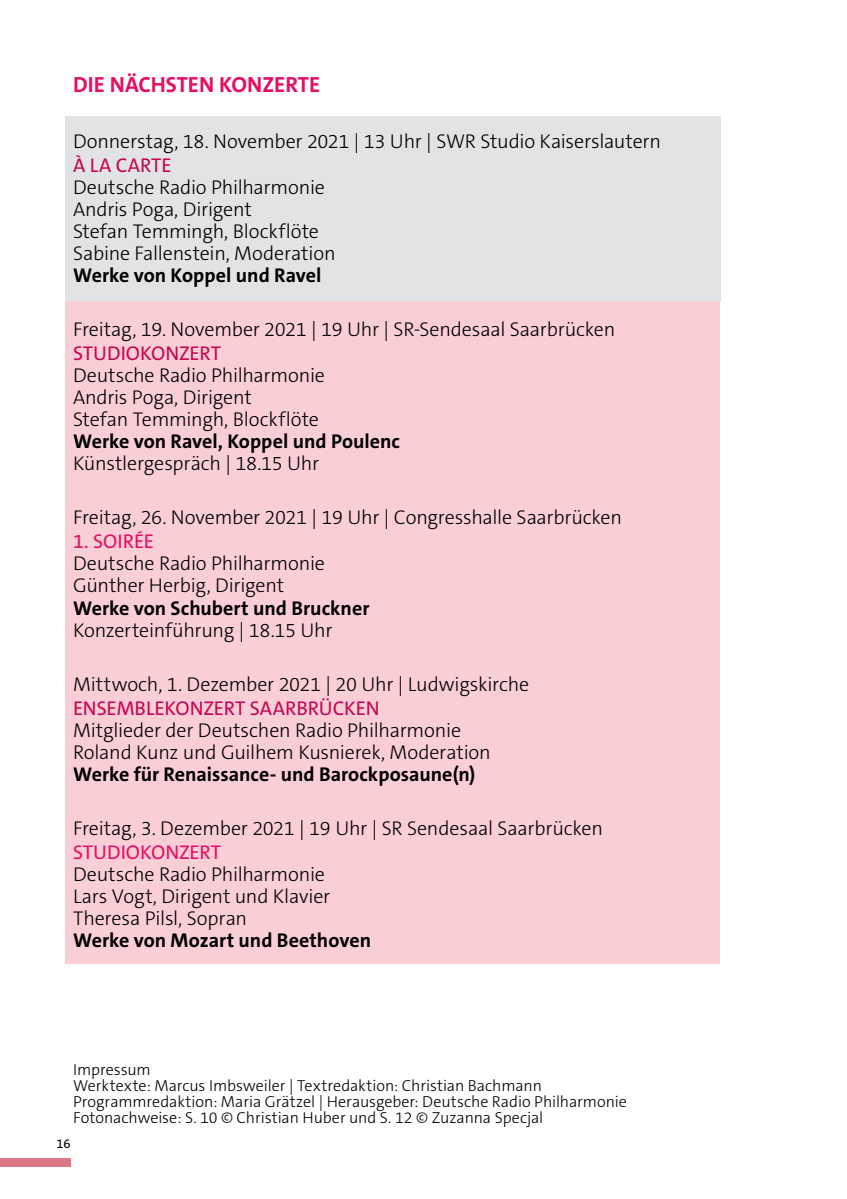
<style>
.page{position:relative;width:847px;height:1199px;background:#fff}
.page>*{position:absolute;margin:0;border:0;box-sizing:border-box;transform-origin:0 0}
.t1{font:700 22px "The Sans C5";color:#e50e62}
.t2{font:300 20px "The Sans C5";letter-spacing:-.01em;color:#000}
.t3{font:700 20px "The Sans C5";color:#000}
.t4{font:20px "The Sans C5";letter-spacing:-.005em;color:#c60651}
.t5{font:20px "The Sans C5";letter-spacing:-.005em;color:#e50e62}
.t6{font:300 16px "The Sans C5";color:#000}
.t7{font:13px "The Sans C5";color:#000}
</style>
<div class="page">
<div style="left:0;top:1158px;width:70px;height:8px;background:#da7885"></div>
<div style="left:65px;top:116px;width:655px;height:185px;background:#e2e3e4"></div>
<div style="left:65px;top:301px;width:655px;height:663px;background:#faced5"></div>
<p class="t1" style="left:73px;top:71px;width:249px">DIE NÄCHSTEN KONZERTE</p>
<p class="t2" style="left:73px;top:129px;width:590px">Donnerstag, 18. November 2021 | 13 Uhr | SWR Studio Kaiserslautern</p>
<p class="t4" style="left:73px;top:153px;width:100px">À LA CARTE</p>
<p class="t2" style="left:73px;top:175px;width:253px">Deutsche Radio Philharmonie</p>
<p class="t2" style="left:73px;top:197px;width:180px">Andris Poga, Dirigent</p>
<p class="t2" style="left:73px;top:219px;width:247px">Stefan Temmingh, Blockflöte</p>
<p class="t2" style="left:73px;top:241px;width:264px">Sabine Fallenstein, Moderation</p>
<p class="t3" style="left:73px;top:263px;width:250px">Werke von Koppel und Ravel</p>
<p class="t2" style="left:73px;top:317px;width:544px">Freitag, 19. November 2021 | 19 Uhr | SR-Sendesaal Saarbrücken</p>
<p class="t4" style="left:73px;top:341px;width:150px">STUDIOKONZERT</p>
<p class="t2" style="left:73px;top:363px;width:253px">Deutsche Radio Philharmonie</p>
<p class="t2" style="left:73px;top:385px;width:180px">Andris Poga, Dirigent</p>
<p class="t2" style="left:73px;top:407px;width:247px">Stefan Temmingh, Blockflöte</p>
<p class="t3" style="left:73px;top:429px;width:329px">Werke von Ravel, Koppel und Poulenc</p>
<p class="t2" style="left:73px;top:451px;width:248px">Künstlergespräch | 18.15 Uhr</p>
<p class="t2" style="left:73px;top:505px;width:550px">Freitag, 26. November 2021 | 19 Uhr | Congresshalle Saarbrücken</p>
<p class="t5" style="left:73px;top:529px;width:83px">1. SOIRÉE</p>
<p class="t2" style="left:73px;top:551px;width:253px">Deutsche Radio Philharmonie</p>
<p class="t2" style="left:73px;top:573px;width:213px">Günther Herbig, Dirigent</p>
<p class="t3" style="left:73px;top:595px;width:298px">Werke von Schubert und Bruckner</p>
<p class="t2" style="left:73px;top:617px;width:261px">Konzerteinführung | 18.15 Uhr</p>
<p class="t2" style="left:73px;top:671px;width:458px">Mittwoch, 1. Dezember 2021 | 20 Uhr | Ludwigskirche</p>
<p class="t4" style="left:73px;top:695px;width:308px">ENSEMBLEKONZERT SAARBRÜCKEN</p>
<p class="t2" style="left:73px;top:717px;width:390px">Mitglieder der Deutschen Radio Philharmonie</p>
<p class="t2" style="left:73px;top:739px;width:419px">Roland Kunz und Guilhem Kusnierek, Moderation</p>
<p class="t3" style="left:73px;top:761px;width:404px">Werke für Renaissance- und Barockposaune(n)</p>
<p class="t2" style="left:73px;top:815px;width:531px">Freitag, 3. Dezember 2021 | 19 Uhr | SR Sendesaal Saarbrücken</p>
<p class="t5" style="left:73px;top:839px;width:150px">STUDIOKONZERT</p>
<p class="t2" style="left:73px;top:861px;width:253px">Deutsche Radio Philharmonie</p>
<p class="t2" style="left:73px;top:883px;width:259px">Lars Vogt, Dirigent und Klavier</p>
<p class="t2" style="left:73px;top:905px;width:176px">Theresa Pilsl, Sopran</p>
<p class="t3" style="left:73px;top:927px;width:300px">Werke von Mozart und Beethoven</p>
<p class="t6" style="left:73px;top:1059px;width:79px">Impressum</p>
<p class="t6" style="left:73px;top:1075px;width:470px">Werktexte: Marcus Imbsweiler | Textredaktion: Christian Bachmann</p>
<p class="t6" style="left:73px;top:1091px;width:555px">Programmredaktion: Maria Grätzel | Herausgeber: Deutsche Radio Philharmonie</p>
<p class="t6" style="left:73px;top:1107px;width:472px">Fotonachweise: S. 10 © Christian Huber und S. 12 © Zuzanna Specjal</p>
<p class="t7" style="left:56px;top:1135px;width:16px">16</p>
</div>
